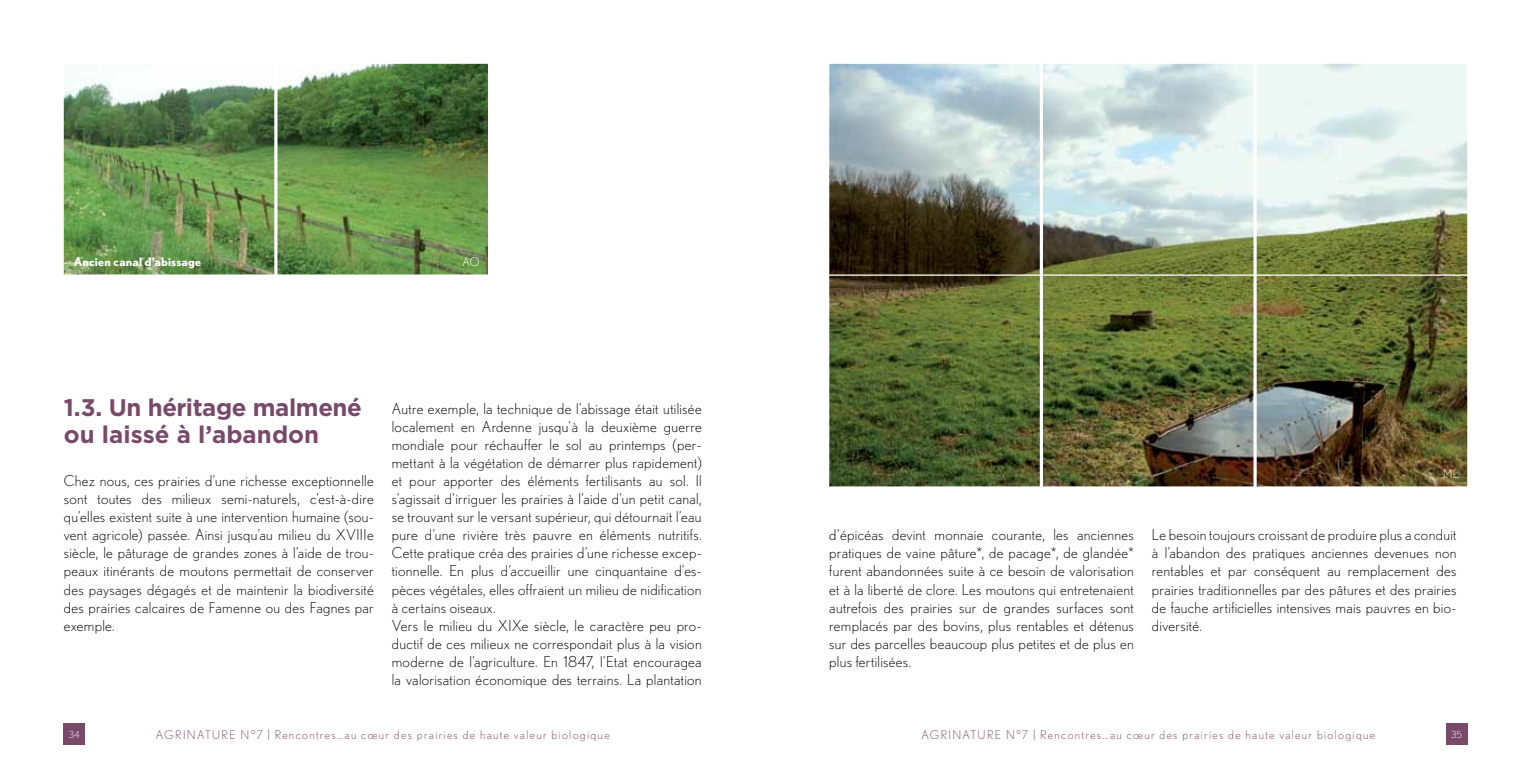
<style>
.page{position:relative;width:1531px;height:766px;background:#fff}
.page>*{position:absolute;margin:0;border:0;box-sizing:border-box;transform-origin:0 0}
.t1{font:700 24px/27px "Gotham";letter-spacing:-.015em;color:#79496a}
.t2{font:300 15px/18px "Nobel";letter-spacing:.02em;color:#000;text-align:justify}
.t3{font:300 12px "Nobel";letter-spacing:.11em;color:#79496a}
.t4{font:700 12px "Nobel";letter-spacing:.015em;color:#fff}
.t5{font:300 12px "Nobel";color:#fff}
.t6{font:300 9.75px "Nobel";color:#fff}
</style>
<div class="page">
<div style="left:64px;top:723px;width:21px;height:21px;background:#79496a"></div>
<div style="left:1446px;top:723px;width:21px;height:21px;background:#79496a"></div>
<img style="left:64px;top:64px;width:424px;height:210px">
<img style="left:829px;top:64px;width:638px;height:422px">
<p class="t4" style="left:74px;top:254px;width:129px">Ancien canal d’abissage</p>
<p class="t5" style="left:462px;top:255px;width:19px">AO</p>
<h1 class="t1" style="left:64px;top:393px;width:300px">1.3. Un héritage malmené ou laissé à l’abandon</h1>
<p class="t2" style="left:64px;top:471px;width:311px">Chez nous, ces prairies d’une richesse exceptionnelle sont toutes des milieux semi-naturels, c’est-à-dire qu’elles existent suite à une intervention humaine (sou&shy;vent agricole) passée. Ainsi jusqu’au milieu du XVIIIe siècle, le pâturage de grandes zones à l’aide de trou&shy;peaux itinérants de moutons permettait de conserver des paysages dégagés et de maintenir la biodiversité des prairies calcaires de Famenne ou des Fagnes par exemple.</p>
<p class="t2" style="left:392px;top:399px;width:311px;text-align:left">Autre exemple, la technique de l’abissage était utilisée localement en Ardenne jusqu’à la deuxième guerre mondiale pour réchauffer le sol au printemps (per&shy;mettant à la végétation de démarrer plus rapidement) et pour apporter des éléments fertilisants au sol. Il s’agissait d’irriguer les prairies à l’aide d’un petit canal, se trouvant sur le versant supérieur, qui détournait l’eau pure d’une rivière très pauvre en éléments nutritifs.<br>Cette pratique créa des prairies d’une richesse excep&shy;tionnelle. En plus d’accueillir une cinquantaine d’es&shy;pèces végétales, elles offraient un milieu de nidification à certains oiseaux.<br>Vers le milieu du XIXe siècle, le caractère peu pro&shy;ductif de ces milieux ne correspondait plus à la vision moderne de l’agriculture. En 1847, l’Etat encouragea la valorisation économique des terrains. La plantation</p>
<p class="t5" style="left:1443px;top:466px;width:17px">ML</p>
<p class="t2" style="left:829px;top:525px;width:306px">d’épicéas devint monnaie courante, les anciennes pratiques de vaine pâture*, de pacage*, de glandée* furent abandonnées suite à ce besoin de valorisation et à la liberté de clore. Les moutons qui entretenaient autrefois des prairies sur de grandes surfaces sont remplacés par des bovins, plus rentables et détenus sur des parcelles beaucoup plus petites et de plus en plus fertilisées.</p>
<p class="t2" style="left:1152px;top:525px;width:306px">Le besoin toujours croissant de produire plus a conduit à l’abandon des pratiques anciennes devenues non rentables et par conséquent au remplacement des prairies traditionnelles par des pâtures et des prairies de fauche artificielles intensives mais pauvres en bio&shy;diversité.</p>
<p class="t6" style="left:69px;top:728px;width:12px">34</p>
<p class="t3" style="left:156px;top:727px;width:455px">AGRINATURE N°7 | Rencontres…au cœur des prairies de haute valeur biologique</p>
<p class="t3" style="left:921px;top:727px;width:455px">AGRINATURE N°7 | Rencontres…au cœur des prairies de haute valeur biologique</p>
<p class="t6" style="left:1451px;top:728px;width:13px">35</p>
</div>
